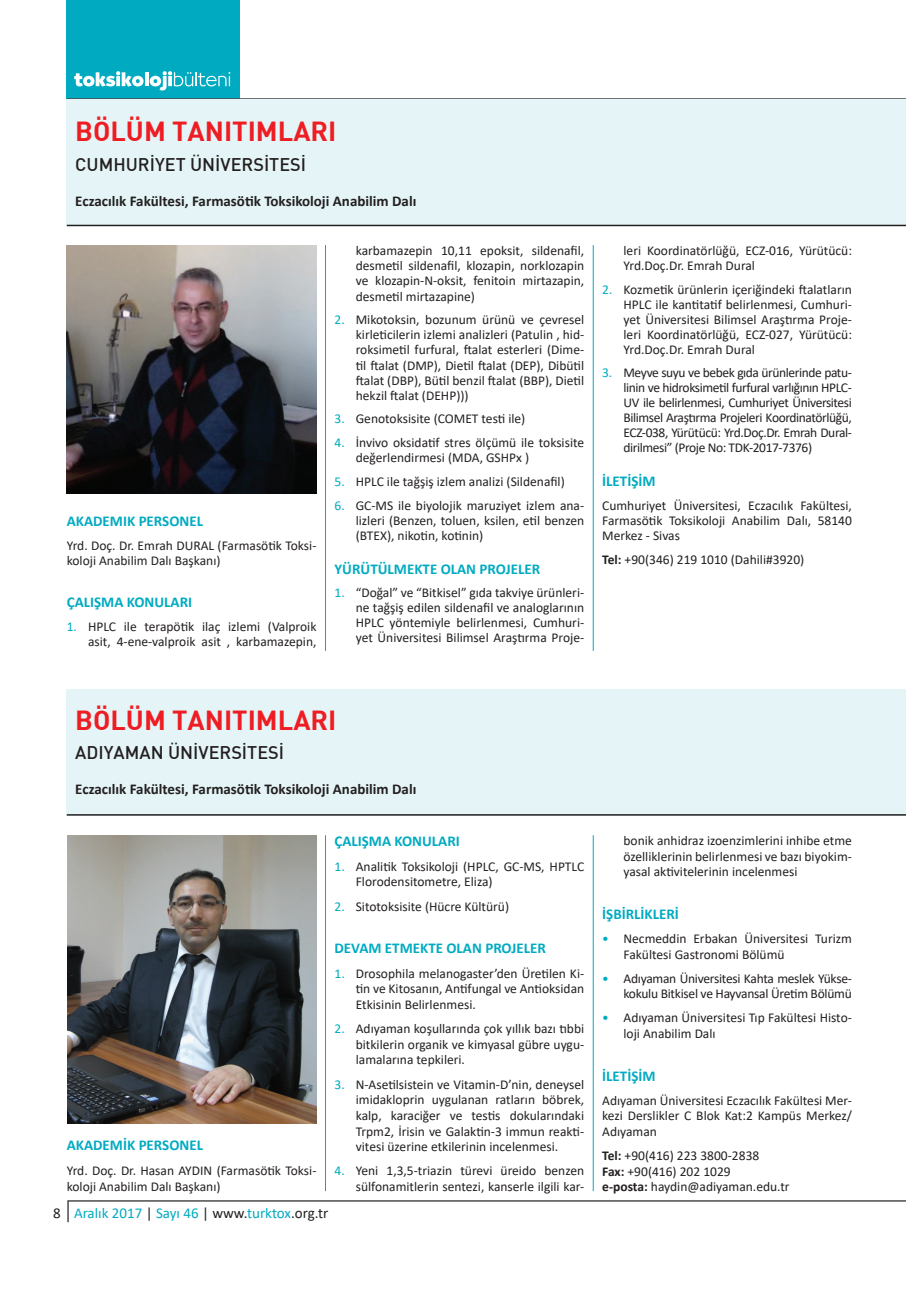
<style>
.page{position:relative;width:906px;height:1289px;background:#fff}
.page>*{position:absolute;margin:0;border:0;box-sizing:border-box;transform-origin:0 0}
.t1{font:700 27px "DI Nbek";color:#ee1d23}
.t2{font:500 18px "DI Nbek";color:#231f20}
.t3{font:700 15px "Calibri";color:#00abc1}
.t4{font:700 15px "Calibri";color:#231f20}
.t5{font:15px "Calibri";color:#00abc1}
.t6{font:13.5px/15.6px "Calibri";color:#231f20;text-align:justify}
.t7{font:13.5px/15.6px "Calibri";letter-spacing:-.02em;color:#231f20;text-align:right}
.s1{color:#00abc1}
.s2{font-weight:700}
.s3{color:#231f20}
</style>
<div class="page">
<div style="left:67px;top:0;width:173px;height:99px;background:#00abc1"></div>
<svg style="left:74px;top:71px;width:69px;height:16px"></svg>
<hr style="left:145px;top:72px;width:3px;height:14px;background:#fff">
<svg style="left:150px;top:71px;width:80px;height:19px"></svg>
<hr style="left:67px;top:98px;width:839px;height:2px;background:#4b4c4d">
<svg style="left:67px;top:1200px;width:839px;height:23px"></svg>
<hr style="left:325px;top:835px;width:1px;height:356px;background:#00abc1">
<hr style="left:593px;top:835px;width:1px;height:356px;background:#00abc1">
<hr style="left:325px;top:245px;width:1px;height:406px;background:#00abc1">
<hr style="left:593px;top:245px;width:1px;height:406px;background:#00abc1">
<div style="left:67px;top:100px;width:839px;height:126px;background:#e5f5f7"></div>
<hr style="left:67px;top:225px;width:839px;height:1px;background:#231f20">
<img style="left:67px;top:245px;width:249px;height:248px">
<div style="left:67px;top:689px;width:839px;height:126px;background:#e5f5f7"></div>
<hr style="left:67px;top:814px;width:839px;height:1px;background:#231f20">
<img style="left:67px;top:835px;width:249px;height:288px">
<h1 class="t1" style="left:75px;top:114px;width:263px">BÖLÜM TANITIMLARI</h1>
<h2 class="t2" style="left:75px;top:152px;width:232px">CUMHURİYET ÜNİVERSİTESİ</h2>
<p class="t4" style="left:75px;top:190px;width:343px">Eczacılık Fakültesi, Farmasötik Toksikoloji Anabilim Dalı</p>
<p class="t3" style="left:67px;top:510px;width:138px">AKADEMIK PERSONEL</p>
<p class="t6" style="left:67px;top:537px;width:251px;line-height:15.1px">Yrd. Doç. Dr. Emrah DURAL (Farmasötik Toksi&shy;koloji Anabilim Dalı Başkanı)</p>
<p class="t3" style="left:67px;top:591px;width:127px">ÇALIŞMA KONULARI</p>
<p class="t6" style="left:67px;top:618px;width:251px;line-height:15.1px;text-align:right"><span class="s1">1.</span> HPLC ile terapötik ilaç izlemi (Valproik asit, 4-ene-valproik asit , karbamazepin,</p>
<p class="t6" style="left:356px;top:243px;width:230px;line-height:15.1px">karbamazepin 10,11 epoksit, sildenafil, desmetil sildenafil, klozapin, norklozapin ve klozapin-N-oksit, fenitoin mirtazapin, desmetil mirtazapine)</p>
<p class="t6" style="left:356px;top:312px;width:230px;line-height:15.1px;text-indent:-21px"><span class="s1">2.</span> Mikotoksin, bozunum ürünü ve çevresel kirleticilerin izlemi analizleri (Patulin , hid&shy;roksimetil furfural, ftalat esterleri (Dime&shy;til ftalat (DMP), Dietil ftalat (DEP), Dibütil ftalat (DBP), Bütil benzil ftalat (BBP), Dietil hekzil ftalat (DEHP)))</p>
<p class="t6" style="left:334px;top:411px;width:192px"><span class="s1">3.</span> Genotoksisite (COMET testi ile)</p>
<p class="t6" style="left:356px;top:435px;width:230px;line-height:15.1px;text-indent:-21px"><span class="s1">4.</span> İnvivo oksidatif stres ölçümü ile toksisite değerlendirmesi (MDA, GSHPx )</p>
<p class="t6" style="left:334px;top:473px;width:232px"><span class="s1">5.</span> HPLC ile tağşiş izlem analizi (Sildenafil)</p>
<p class="t6" style="left:356px;top:497px;width:230px;line-height:15.1px;text-indent:-21px"><span class="s1">6.</span> GC-MS ile biyolojik maruziyet izlem ana&shy;lizleri (Benzen, toluen, ksilen, etil benzen (BTEX), nikotin, kotinin)</p>
<p class="t3" style="left:334px;top:558px;width:207px">YÜRÜTÜLMEKTE OLAN PROJELER</p>
<p class="t6" style="left:356px;top:584px;width:230px;line-height:15px;text-indent:-21px"><span class="s1">1.</span> “Doğal” ve “Bitkisel” gıda takviye ürünleri&shy;ne tağşiş edilen sildenafil ve analoglarının HPLC yöntemiyle belirlenmesi, Cumhuri&shy;yet Üniversitesi Bilimsel Araştırma Proje-</p>
<p class="t6" style="left:623px;top:243px;width:230px;line-height:15px">leri Koordinatörlüğü, ECZ-016, Yürütücü:<br>Yrd.Doç.Dr. Emrah Dural</p>
<p class="t6" style="left:623px;top:281px;width:230px;line-height:15px;text-indent:-21px"><span class="s1">2.</span> Kozmetik ürünlerin içeriğindeki ftalatların HPLC ile kantitatif belirlenmesi, Cumhuri&shy;yet Üniversitesi Bilimsel Araştırma Proje&shy;leri Koordinatörlüğü, ECZ-027, Yürütücü:<br>Yrd.Doç.Dr. Emrah Dural</p>
<p class="t6" style="left:623px;top:365px;width:230px;line-height:15px;text-indent:-21px"><span class="s1">3.</span> Meyve suyu ve bebek gıda ürünlerinde patu&shy;linin ve hidroksimetil furfural varlığının HPLC-UV ile belirlenmesi, Cumhuriyet Üniversitesi Bilimsel Araştırma Projeleri Koordinatörlüğü, ECZ-038, Yürütücü: Yrd.Doç.Dr. Emrah Dural&shy;dirilmesi” (Proje No: TDK-2017-7376)</p>
<p class="t3" style="left:602px;top:470px;width:55px">İLETİŞİM</p>
<p class="t6" style="left:602px;top:497px;width:251px;line-height:15.1px">Cumhuriyet Üniversitesi, Eczacılık Fakültesi, Farmasötik Toksikoloji Anabilim Dalı, 58140<br>Merkez - Sivas</p>
<p class="t6" style="left:602px;top:551px;width:204px"><span class="s2">Tel:</span> +90(346) 219 1010 (Dahili#3920)</p>
<h1 class="t1" style="left:75px;top:702px;width:263px">BÖLÜM TANITIMLARI</h1>
<h2 class="t2" style="left:75px;top:740px;width:210px">ADIYAMAN ÜNİVERSİTESİ</h2>
<p class="t4" style="left:75px;top:778px;width:343px">Eczacılık Fakültesi, Farmasötik Toksikoloji Anabilim Dalı</p>
<p class="t3" style="left:67px;top:1133px;width:138px">AKADEMİK PERSONEL</p>
<p class="t6" style="left:67px;top:1161px;width:251px;line-height:16.5px">Yrd. Doç. Dr. Hasan AYDIN (Farmasötik Toksi&shy;koloji Anabilim Dalı Başkanı)</p>
<p class="t3" style="left:334px;top:830px;width:127px">ÇALIŞMA KONULARI</p>
<p class="t6" style="left:356px;top:858px;width:230px;text-indent:-21px"><span class="s1">1.</span> Analitik Toksikoloji (HPLC, GC-MS, HPTLC<br>Florodensitometre, Eliza)</p>
<p class="t6" style="left:334px;top:897px;width:176px"><span class="s1">2.</span> Sitotoksisite (Hücre Kültürü)</p>
<p class="t3" style="left:334px;top:937px;width:213px">DEVAM ETMEKTE OLAN PROJELER</p>
<p class="t6" style="left:356px;top:964px;width:230px;text-indent:-21px"><span class="s1">1.</span> Drosophila melanogaster’den Üretilen Ki&shy;tin ve Kitosanın, Antifungal ve Antioksidan Etkisinin Belirlenmesi.</p>
<p class="t6" style="left:356px;top:1020px;width:230px;text-indent:-21px"><span class="s1">2.</span> Adıyaman koşullarında çok yıllık bazı tıbbi bitkilerin organik ve kimyasal gübre uygu&shy;lamalarına tepkileri.</p>
<p class="t6" style="left:356px;top:1075px;width:230px;text-indent:-21px"><span class="s1">3.</span> N-Asetilsistein ve Vitamin-D’nin, deneysel imidakloprin uygulanan ratların böbrek, kalp, karaciğer ve testis dokularındaki Trpm2, İrisin ve Galaktin-3 immun reakti&shy;vitesi üzerine etkilerinin incelenmesi.</p>
<p class="t6" style="left:334px;top:1162px;width:251px;text-align:right"><span class="s1">4.</span> Yeni 1,3,5-triazin türevi üreido benzen sülfonamitlerin sentezi, kanserle ilgili kar-</p>
<p class="t5" style="left:53px;top:1202px;width:277px"><span class="s3">8</span> Aralık 2017 <span class="s3">|</span> Sayı 46 <span class="s3">| www.</span>turktox<span class="s3">.org.tr</span></p>
<p class="t6" style="left:623px;top:832px;width:230px">bonik anhidraz izoenzimlerini inhibe etme özelliklerinin belirlenmesi ve bazı biyokim&shy;yasal aktivitelerinin incelenmesi</p>
<p class="t3" style="left:602px;top:903px;width:78px">İŞBİRLİKLERİ</p>
<p class="t6" style="left:623px;top:930px;width:230px;text-indent:-21px"><span class="s1">•</span> Necmeddin Erbakan Üniversitesi Turizm<br>Fakültesi Gastronomi Bölümü</p>
<p class="t7" style="left:602px;top:970px;width:251px"><span class="s1">•</span> Adıyaman Üniversitesi Kahta meslek Yükse&shy;kokulu Bitkisel ve Hayvansal Üretim Bölümü</p>
<p class="t6" style="left:623px;top:1009px;width:230px;text-indent:-21px"><span class="s1">•</span> Adıyaman Üniversitesi Tıp Fakültesi Histo&shy;loji Anabilim Dalı</p>
<p class="t3" style="left:602px;top:1065px;width:55px">İLETİŞİM</p>
<p class="t6" style="left:602px;top:1092px;width:251px">Adıyaman Üniversitesi Eczacılık Fakültesi Mer&shy;kezi Derslikler C Blok Kat:2 Kampüs Merkez/ Adıyaman</p>
<p class="t6" style="left:602px;top:1147px;width:189px;text-align:left"><span class="s2">Tel:</span> +90(416) 223 3800-2838<br><span class="s2">Fax:</span> +90(416) 202 1029<br><span class="s2">e-posta:</span> haydin@adiyaman.edu.tr</p>
</div>
